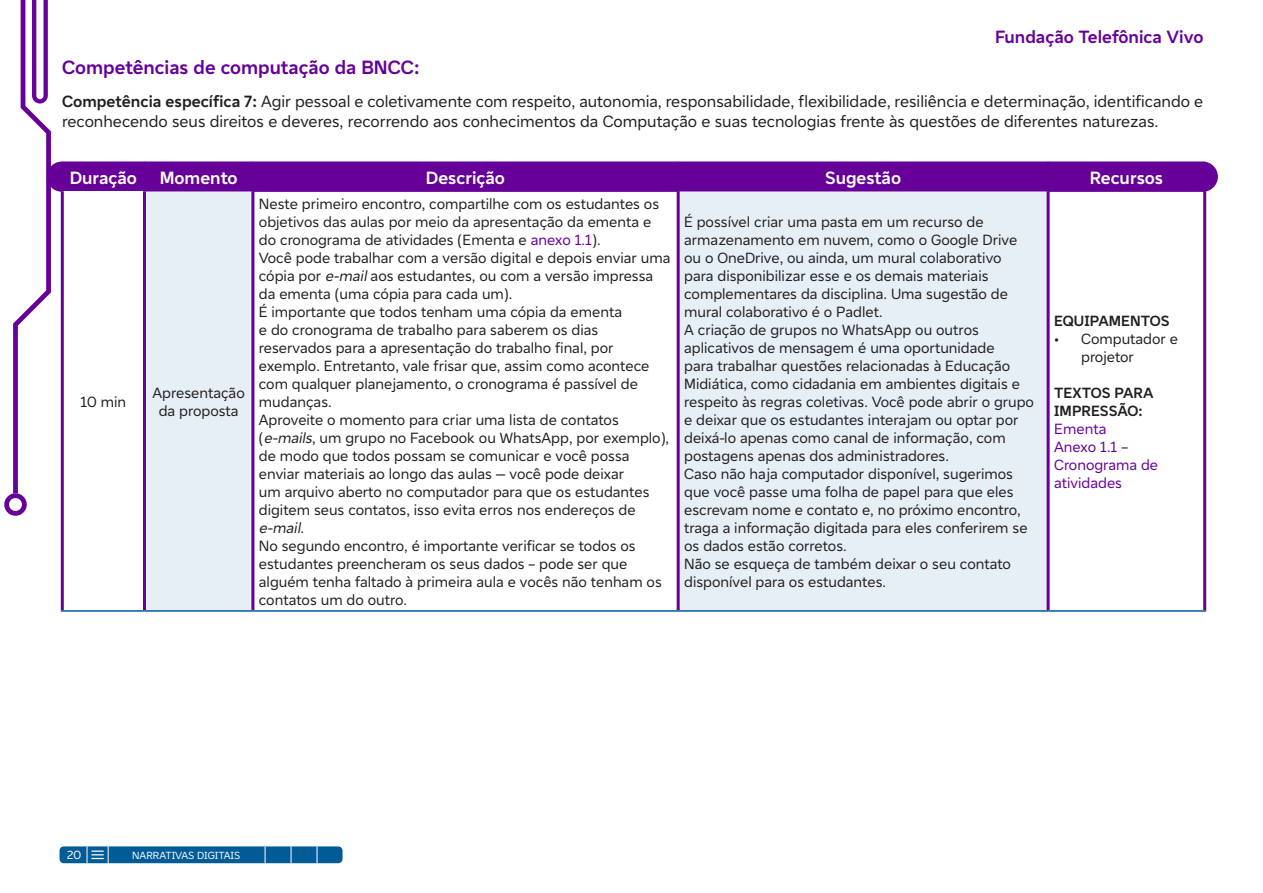
<style>
.page{position:relative;width:1263px;height:893px;background:#fff}
.page>*{position:absolute;margin:0;border:0;box-sizing:border-box;transform-origin:0 0}
.t1{font:700 19.5px "Vivo Type";color:#609}
.t2{font:700 18px "Vivo Type";color:#fff}
.t3{font:700 18px "Vivo Type";color:#609}
.t4{font:16.5px/19.8px "Vivo Type";color:#231f20}
.t5{font:15px/18px "Vivo Type";color:#231f20}
.t6{font:15px/18px "Vivo Type";color:#609}
.t7{font:700 15px/18px "Vivo Type";letter-spacing:.005em;color:#231f20}
.t8{font:12px "Vivo Type";color:#fff}
.t9{font:10.5px "Vivo Type";color:#fff}
.s1{font-weight:700}
.s2{color:#609}
.s3{font-style:italic}
</style>
<div class="page">
<div style="left:60px;top:846px;width:282px;height:17px;background:#015b97;border-radius:4px"></div>
<svg style="left:291px;top:846px;width:1px;height:17px"></svg>
<svg style="left:265px;top:846px;width:1px;height:17px"></svg>
<svg style="left:317px;top:846px;width:1px;height:17px"></svg>
<svg style="left:87px;top:846px;width:22px;height:17px"></svg>
<svg style="left:4px;top:0;width:47px;height:516px"></svg>
<div style="left:64px;top:162px;width:1139px;height:30px;background:#609"></div>
<svg style="left:146px;top:192px;width:901px;height:418px;fill:#e6eff5"></svg>
<hr style="left:61px;top:162px;width:3px;height:30px;background:#609">
<hr style="left:143px;top:162px;width:3px;height:30px;background:#609">
<hr style="left:251px;top:162px;width:3px;height:30px;background:#609">
<hr style="left:677px;top:162px;width:3px;height:30px;background:#609">
<hr style="left:1047px;top:162px;width:3px;height:30px;background:#609">
<hr style="left:1203px;top:162px;width:3px;height:30px;background:#609">
<hr style="left:61px;top:192px;width:3px;height:418px;background:#609">
<hr style="left:143px;top:192px;width:3px;height:418px;background:#609">
<hr style="left:251px;top:192px;width:3px;height:418px;background:#609">
<hr style="left:677px;top:192px;width:3px;height:418px;background:#609">
<hr style="left:1047px;top:192px;width:3px;height:418px;background:#609">
<hr style="left:1203px;top:192px;width:3px;height:418px;background:#609">
<hr style="left:61px;top:610px;width:83px;height:2px;background:#015b97">
<hr style="left:144px;top:610px;width:109px;height:2px;background:#015b97">
<hr style="left:253px;top:610px;width:425px;height:2px;background:#015b97">
<hr style="left:678px;top:610px;width:370px;height:2px;background:#015b97">
<hr style="left:1048px;top:610px;width:158px;height:2px;background:#015b97">
<p class="t3" style="left:995px;top:25px;width:210px">Fundação Telefônica Vivo</p>
<p class="t1" style="left:62px;top:55px;width:359px">Competências de computação da BNCC:</p>
<p class="t4" style="left:62px;top:91px;width:1142px"><span class="s1">Competência específica 7:</span> Agir pessoal e coletivamente com respeito, autonomia, responsabilidade, flexibilidade, resiliência e determinação, identificando e reconhecendo seus direitos e deveres, recorrendo aos conhecimentos da Computação e suas tecnologias frente às questões de diferentes naturezas.</p>
<p class="t2" style="left:70px;top:165px;width:69px">Duração</p>
<p class="t2" style="left:160px;top:165px;width:79px">Momento</p>
<p class="t2" style="left:426px;top:165px;width:81px">Descrição</p>
<p class="t2" style="left:825px;top:165px;width:77px">Sugestão</p>
<p class="t2" style="left:1090px;top:165px;width:75px">Recursos</p>
<p class="t5" style="left:81px;top:392px;width:47px">10 min</p>
<p class="t5" style="left:153px;top:383px;width:94px;text-align:center">Apresentação da proposta</p>
<p class="t5" style="left:259px;top:194px;width:402px">Neste primeiro encontro, compartilhe com os estudantes os objetivos das aulas por meio da apresentação da ementa e do cronograma de atividades (Ementa e <span class="s2">anexo 1.1</span>).</p>
<p class="t5" style="left:259px;top:248px;width:413px">Você pode trabalhar com a versão digital e depois enviar uma cópia por <span class="s3">e-mail</span>aos estudantes, ou com a versão impressa da ementa (uma cópia para cada um).</p>
<p class="t5" style="left:259px;top:302px;width:392px">É importante que todos tenham uma cópia da ementa<br>e do cronograma de trabalho para saberem os dias reservados para a apresentação do trabalho final, por exemplo. Entretanto, vale frisar que, assim como acontece com qualquer planejamento, o cronograma é passível de mudanças.</p>
<p class="t5" style="left:259px;top:410px;width:412px">Aproveite o momento para criar uma lista de contatos (<span class="s3">e-mails</span>, um grupo no Facebook ou WhatsApp, por exemplo), de modo que todos possam se comunicar e você possa enviar materiais ao longo das aulas — você pode deixar<br>um arquivo aberto no computador para que os estudantes digitem seus contatos, isso evita erros nos endereços de <span class="s3">e-mail</span>.</p>
<p class="t5" style="left:259px;top:536px;width:404px">No segundo encontro, é importante verificar se todos os estudantes preencheram os seus dados – pode ser que alguém tenha faltado à primeira aula e vocês não tenham os contatos um do outro.</p>
<p class="t5" style="left:684px;top:212px;width:335px">É possível criar uma pasta em um recurso de armazenamento em nuvem, como o Google Drive ou o OneDrive, ou ainda, um mural colaborativo para disponibilizar esse e os demais materiais complementares da disciplina. Uma sugestão de mural colaborativo é o Padlet.</p>
<p class="t5" style="left:684px;top:320px;width:351px">A criação de grupos no WhatsApp ou outros aplicativos de mensagem é uma oportunidade<br>para trabalhar questões relacionadas à Educação Midiática, como cidadania em ambientes digitais e respeito às regras coletivas. Você pode abrir o grupo e deixar que os estudantes interajam ou optar por deixá-lo apenas como canal de informação, com postagens apenas dos administradores.</p>
<p class="t5" style="left:684px;top:464px;width:345px">Caso não haja computador disponível, sugerimos que você passe uma folha de papel para que eles escrevam nome e contato e, no próximo encontro, traga a informação digitada para eles conferirem se os dados estão corretos.</p>
<p class="t5" style="left:684px;top:554px;width:328px">Não se esqueça de também deixar o seu contato disponível para os estudantes.</p>
<p class="t7" style="left:1054px;top:312px;width:117px">EQUIPAMENTOS</p>
<p class="t5" style="left:1081px;top:329px;width:98px;text-indent:-27px">• Computador e projetor</p>
<p class="t7" style="left:1054px;top:384px;width:101px">TEXTOS PARA<br>IMPRESSÃO:</p>
<p class="t6" style="left:1054px;top:419px;width:54px">Ementa</p>
<p class="t6" style="left:1054px;top:437px;width:106px">Anexo 1.1 –<br>Cronograma de atividades</p>
<p class="t8" style="left:67px;top:847px;width:15px">20</p>
<p class="t9" style="left:132px;top:848px;width:110px">NARRATIVAS DIGITAIS</p>
</div>
